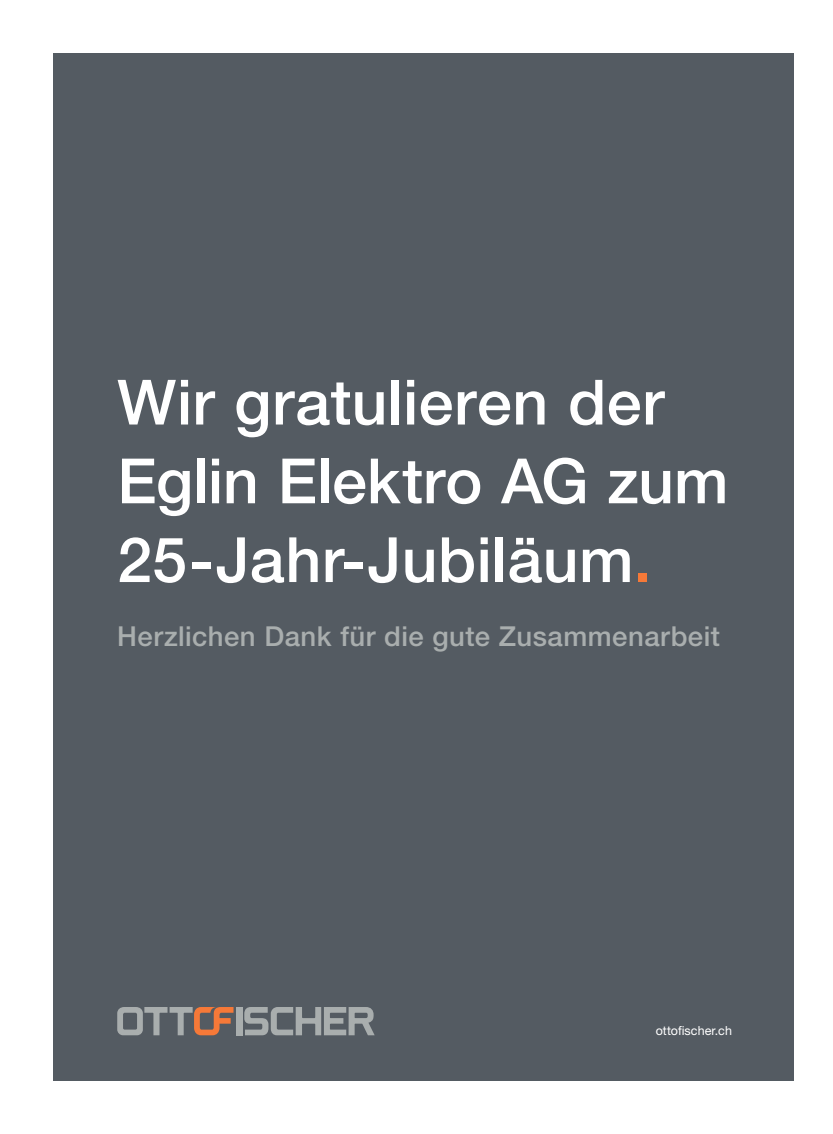
<style>
.page{position:relative;width:833px;height:1134px;background:#fff}
.page>*{position:absolute;margin:0;border:0;box-sizing:border-box;transform-origin:0 0}
.t1{font:500 62.5px/78.8px "Helvetica Neue LT Std";letter-spacing:.005em;color:#fff}
.t2{font:500 27.5px "Helvetica Neue LT Std";letter-spacing:.015em;color:#a9aeae}
.t3{font:12.5px "Helvetica Neue LT Std";letter-spacing:.005em;color:#fff}
.s1{color:#f67938}
</style>
<div class="page">
<div style="left:53px;top:53px;width:741px;height:1028px;background:#545b62"></div>
<svg style="left:117px;top:1007px;width:116px;height:28px"></svg>
<div style="left:236px;top:1007px;width:6px;height:28px;background:#a9aeae"></div>
<svg style="left:244px;top:1007px;width:131px;height:28px"></svg>
<p class="t1" style="left:117px;top:362px;width:612px">Wir gratulieren der<br>Eglin Elektro AG zum<br>25-Jahr-Jubiläum<span class="s1">.</span></p>
<p class="t2" style="left:117px;top:620px;width:604px">Herzlichen Dank für die gute Zusammenarbeit</p>
<p class="t3" style="left:655px;top:1023px;width:78px">ottofischer.ch</p>
</div>
